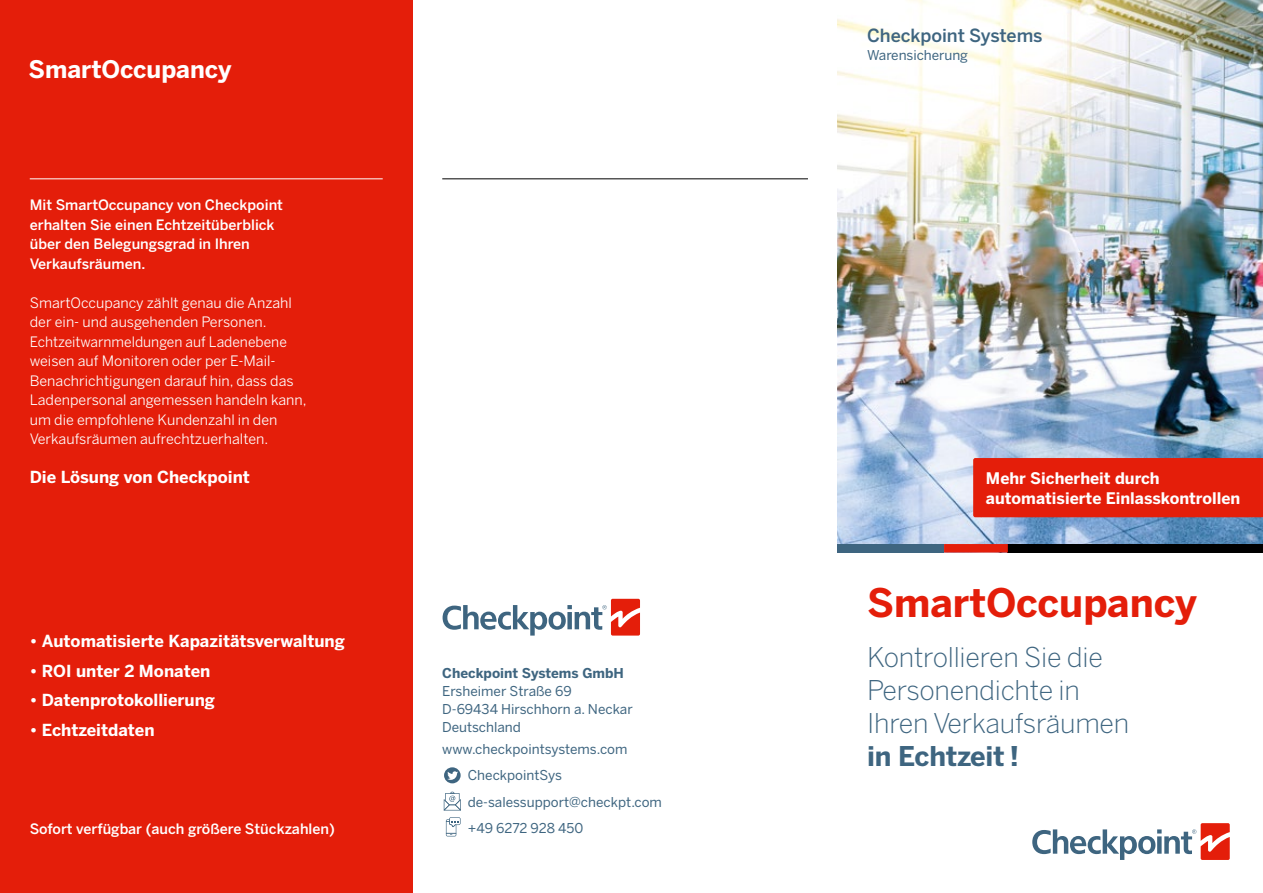
<style>
.page{position:relative;width:1263px;height:893px;background:#fff}
.page>*{position:absolute;margin:0;border:0;box-sizing:border-box;transform-origin:0 0}
.t1{font:700 39px "Benton Sans";color:#e41e0a}
.t2{font:300 27px/33px "Benton Sans";letter-spacing:-.01em;color:#3e6580}
.t3{font:700 27px "Benton Sans";letter-spacing:-.01em;color:#3e6580}
.t4{font:700 24px "Benton Sans";color:#fff}
.t5{font:500 18px "Benton Sans";letter-spacing:-.005em;color:#3e6580}
.t6{font:700 16.5px "Benton Sans";color:#fff}
.t7{font:700 15.9px/19.5px "Benton Sans";color:#fff}
.t8{font:14.25px/19.5px "Benton Sans";color:#fff}
.t9{font:500 14.25px/19.5px "Benton Sans";color:#fff}
.t10{font:13.5px/26.5px "Benton Sans";color:#3e6580}
.t11{font:700 13.5px "Benton Sans";color:#3e6580}
</style>
<div class="page">
<img style="left:838px;top:0;width:425px;height:544px">
<div style="left:0;top:0;width:412px;height:893px;background:#e41e0a"></div>
<hr style="left:30px;top:178px;width:353px;height:1px;background:#fff">
<hr style="left:442px;top:178px;width:366px;height:1px;background:#000">
<svg style="left:443px;top:599px;width:197px;height:37px"></svg>
<svg style="left:1032px;top:823px;width:198px;height:37px"></svg>
<div style="left:838px;top:544px;width:106px;height:8px;background:#3e6580"></div>
<div style="left:1008px;top:544px;width:255px;height:8px;background:#000"></div>
<svg style="left:944px;top:544px;width:64px;height:8px"></svg>
<svg style="left:444px;top:767px;width:17px;height:16px"></svg>
<svg style="left:447px;top:771px;width:11px;height:9px"></svg>
<svg style="left:444px;top:791px;width:17px;height:19px"></svg>
<svg style="left:446px;top:817px;width:15px;height:19px"></svg>
<div style="left:973px;top:458px;width:290px;height:59px;background:#e41e0a"></div>
<h3 class="t4" style="left:28px;top:55px;width:205px">SmartOccupancy</h3>
<p class="t9" style="left:30px;top:195px;width:255px">Mit SmartOccupancy von Checkpoint erhalten Sie einen Echtzeitüberblick über den Belegungsgrad in Ihren<br>Verkaufsräumen.</p>
<p class="t8" style="left:30px;top:293px;width:278px">SmartOccupancy zählt genau die Anzahl der ein- und ausgehenden Personen.<br>Echtzeitwarnmeldungen auf Ladenebene weisen auf Monitoren oder per E-Mail-Benachrichtigungen darauf hin, dass das Ladenpersonal angemessen handeln kann, um die empfohlene Kundenzahl in den Verkaufsräumen aufrechtzuerhalten.</p>
<p class="t6" style="left:30px;top:467px;width:222px">Die Lösung von Checkpoint</p>
<p class="t6" style="left:30px;top:631px;width:317px">• Automatisierte Kapazitätsverwaltung</p>
<p class="t6" style="left:30px;top:660px;width:182px">• ROI unter 2 Monaten</p>
<p class="t6" style="left:30px;top:690px;width:187px">• Datenprotokollierung</p>
<p class="t6" style="left:30px;top:719px;width:126px">• Echtzeitdaten</p>
<p class="t9" style="left:30px;top:819px;width:307px">Sofort verfügbar (auch größere Stückzahlen)</p>
<p class="t11" style="left:442px;top:664px;width:183px">Checkpoint Systems GmbH</p>
<p class="t10" style="left:442px;top:682px;width:192px;line-height:18px">Ersheimer Straße 69<br>D-69434 Hirschhorn a. Neckar<br>Deutschland</p>
<p class="t10" style="left:468px;top:736px;width:196px;text-indent:-26px">www.checkpointsystems.com<br>CheckpointSys de-salessupport@checkpt.com +49 6272 928 450</p>
<p class="t5" style="left:867px;top:24px;width:177px">Checkpoint Systems</p>
<p class="t10" style="left:867px;top:42px;width:102px">Warensicherung</p>
<p class="t7" style="left:986px;top:469px;width:256px">Mehr Sicherheit durch automatisierte Einlasskontrollen</p>
<h1 class="t1" style="left:867px;top:579px;width:331px">SmartOccupancy</h1>
<h2 class="t2" style="left:867px;top:641px;width:264px">Kontrollieren Sie die<br>Personendichte in<br>Ihren Verkaufsräumen</h2>
<h2 class="t3" style="left:867px;top:740px;width:154px">in Echtzeit !</h2>
</div>
